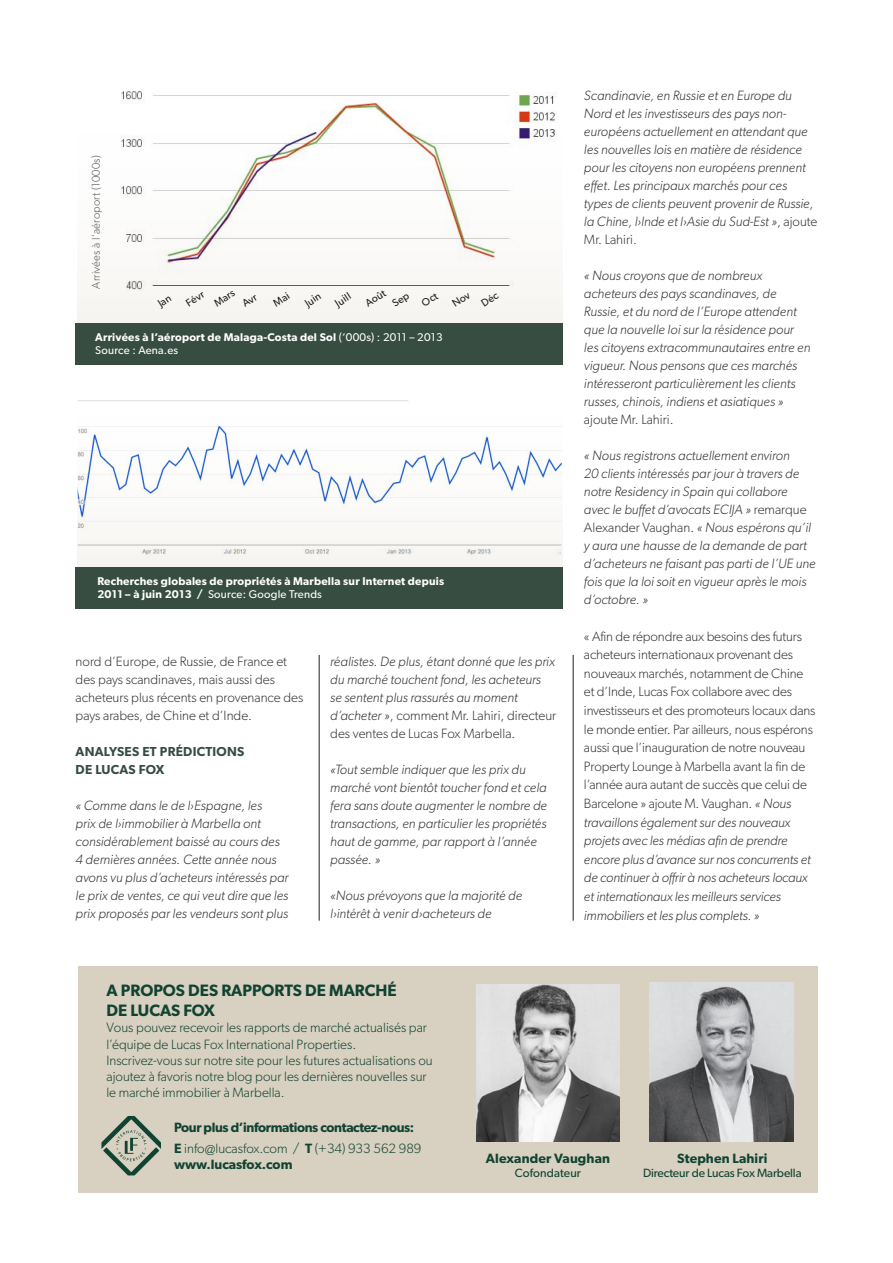
<style>
.page{position:relative;width:893px;height:1263px;background:#fff}
.page>*{position:absolute;margin:0;border:0;box-sizing:border-box;transform-origin:0 0}
.t1{font:600 16.5px "Gibson";color:#104331}
.t2{font:italic 300 13.5px/18px "Gibson";color:#333}
.t3{font:300 13.5px/18.6px "Gibson";letter-spacing:-.01em;color:#333}
.t4{font:300 13.5px/16.2px "Gibson";color:#104331}
.Small_text{font:600 13.5px "Gibson";color:#104331}
.Small_text-2{font:600 13.5px "Gibson";letter-spacing:-.025em;color:#104331}
.t5{font:600 13.05px "Gibson";letter-spacing:.02em;color:#374c41}
.Small_text-3{font:12px "Gibson";letter-spacing:-.01em;color:#104331}
.Small_text-4{font:12px "Gibson";letter-spacing:.01em;color:#104331}
.t6{font:600 11.25px "Gibson";letter-spacing:.02em;color:#fff}
.t7{font:11.25px "Gibson";letter-spacing:.02em;color:#fff}
.t8{font:300 11.25px "Gibson";letter-spacing:.02em;color:#57585a}
.t9{font:10.5px "Gibson";color:#231f20}
.s1{font-weight:400}
.s2{font-weight:600}
.s3{font-style:normal}
.s4{font-style:italic}
</style>
<div class="page">
<div style="left:77px;top:103px;width:486px;height:234px;background:#f7f5f3"></div>
<div style="left:77px;top:389px;width:486px;height:196px;background:linear-gradient(to right,#fbfaf9,#fbfaf9)"></div>
<div style="left:76px;top:323px;width:487px;height:42px;background:#384d42"></div>
<div style="left:76px;top:567px;width:487px;height:42px;background:#384d42"></div>
<hr style="left:319px;top:655px;width:1px;height:266px;background:#231f20">
<hr style="left:573px;top:655px;width:1px;height:266px;background:#231f20">
<div style="left:78px;top:966px;width:739px;height:226px;background:#d8d0c0"></div>
<img style="left:649px;top:983px;width:144px;height:158px">
<img style="left:476px;top:984px;width:144px;height:157px">
<img style="left:97px;top:91px;width:466px;height:199px">
<img style="left:78px;top:400px;width:485px;height:159px">
<svg style="left:101px;top:1116px;width:60px;height:59px"></svg>
<p class="t8" style="left:89px;top:289px;width:135px;rotate:-90deg">Arrivées à l’aéroport (1000s)</p>
<p class="t9" style="left:183px;top:299px;width:21px;rotate:-33deg">Févr</p>
<p class="t9" style="left:212px;top:299px;width:24px;rotate:-33deg">Mars</p>
<p class="t9" style="left:302px;top:299px;width:19px;rotate:-33deg">Juin</p>
<p class="t9" style="left:333px;top:299px;width:18px;rotate:-33deg">Juill</p>
<p class="t9" style="left:363px;top:299px;width:24px;rotate:-33deg">Août</p>
<p class="t6" style="left:95px;top:330px;width:349px">Arrivées à l’aéroport de Malaga-Costa del Sol <span class="s1">(‘000s) : 2011 – 2013</span></p>
<p class="t7" style="left:95px;top:343px;width:84px">Source : Aena.es</p>
<p class="t6" style="left:97px;top:574px;width:348px">Recherches globales de propriétés à Marbella sur Internet depuis</p>
<p class="t7" style="left:97px;top:587px;width:226px"><span class="s2">2011 – à juin 2013 /</span> Source: Google Trends</p>
<p class="t3" style="left:76px;top:652px;width:229px;line-height:18px">nord d’Europe, de Russie, de France et des pays scandinaves, mais aussi des acheteurs plus récents en provenance des pays arabes, de Chine et d’Inde.</p>
<p class="t5" style="left:76px;top:743px;width:170px">ANALYSES ET PRÉDICTIONS</p>
<p class="t5" style="left:76px;top:761px;width:90px">DE LUCAS FOX</p>
<p class="t2" style="left:76px;top:796px;width:214px">« Comme dans le de l›Espagne, les<br>prix de l›immobilier à Marbella ont considérablement baissé au cours des 4 dernières années. Cette année nous avons vu plus d’acheteurs intéressés par le prix de ventes, ce qui veut dire que les prix proposés par les vendeurs sont plus</p>
<p class="t2" style="left:330px;top:652px;width:227px">réalistes. De plus, étant donné que les prix du marché touchent fond, les acheteurs<br>se sentent plus rassurés au moment d’acheter »<span class="s3">, comment Mr. Lahiri, directeur des ventes de Lucas Fox Marbella.</span></p>
<p class="t2" style="left:330px;top:760px;width:218px">«Tout semble indiquer que les prix du marché vont bientôt toucher fond et cela fera sans doute augmenter le nombre de transactions, en particulier les propriétés haut de gamme, par rapport à l’année passée. »</p>
<p class="t2" style="left:330px;top:886px;width:194px">«Nous prévoyons que la majorité de l›intérêt à venir d›acheteurs de</p>
<p class="t2" style="left:584px;top:86px;width:235px">Scandinavie, en Russie et en Europe du Nord et les investisseurs des pays non&shy;européens actuellement en attendant que les nouvelles lois en matière de résidence pour les citoyens non européens prennent effet. Les principaux marchés pour ces types de clients peuvent provenir de Russie, la Chine, l›Inde et l›Asie du Sud-Est »<span class="s3">, ajoute Mr. Lahiri.</span></p>
<p class="t2" style="left:584px;top:266px;width:228px">« Nous croyons que de nombreux acheteurs des pays scandinaves, de Russie, et du nord de l’Europe attendent que la nouvelle loi sur la résidence pour les citoyens extracommunautaires entre en vigueur. Nous pensons que ces marchés intéresseront particulièrement les clients russes, chinois, indiens et asiatiques » <span class="s3">ajoute Mr. Lahiri.</span></p>
<p class="t2" style="left:584px;top:446px;width:233px">« Nous registrons actuellement environ<br>20 clients intéressés par jour à travers de notre Residency in Spain qui collabore avec le buffet d’avocats ECIJA » <span class="s3">remarque Alexander Vaughan.</span> « Nous espérons qu’il y aura une hausse de la demande de part d’acheteurs ne faisant pas parti de l’UE une fois que la loi soit en vigueur après le mois d’octobre. »</p>
<p class="t3" style="left:584px;top:626px;width:233px">« Afin de répondre aux besoins des futurs acheteurs internationaux provenant des nouveaux marchés, notamment de Chine et d’Inde, Lucas Fox collabore avec des investisseurs et des promoteurs locaux dans le monde entier. Par ailleurs, nous espérons aussi que l’inauguration de notre nouveau Property Lounge à Marbella avant la fin de l’année aura autant de succès que celui de Barcelone » ajoute M. Vaughan. <span class="s4">« Nous travaillons également sur des nouveaux projets avec les médias afin de prendre encore plus d’avance sur nos concurrents et de continuer à offrir à nos acheteurs locaux et internationaux les meilleurs services immobiliers et les plus complets. »</span></p>
<p class="t1" style="left:106px;top:981px;width:292px">A PROPOS DES RAPPORTS DE MARCHÉ</p>
<p class="t1" style="left:106px;top:1001px;width:110px">DE LUCAS FOX</p>
<p class="t4" style="left:106px;top:1019px;width:322px">Vous pouvez recevoir les rapports de marché actualisés par l’équipe de Lucas Fox International Properties.</p>
<p class="t4" style="left:106px;top:1052px;width:328px">Inscrivez-vous sur notre site pour les futures actualisations ou ajoutez à favoris notre blog pour les dernières nouvelles sur le marché immobilier à Marbella.</p>
<p class="Small_text-2" style="left:174px;top:1119px;width:242px">Pour plus d’informations contactez-nous:</p>
<p class="t4" style="left:174px;top:1140px;width:249px"><span class="s2">E</span> info@lucasfox.com / <span class="s2">T</span> (+34) 933 562 989</p>
<p class="Small_text" style="left:174px;top:1156px;width:120px">www.lucasfox.com</p>
<p class="Small_text" style="left:486px;top:1150px;width:126px">Alexander Vaughan</p>
<p class="Small_text-4" style="left:515px;top:1165px;width:67px">Cofondateur</p>
<p class="Small_text" style="left:677px;top:1150px;width:92px">Stephen Lahiri</p>
<p class="Small_text-3" style="left:643px;top:1165px;width:160px">Directeur de Lucas Fox Marbella</p>
</div>
